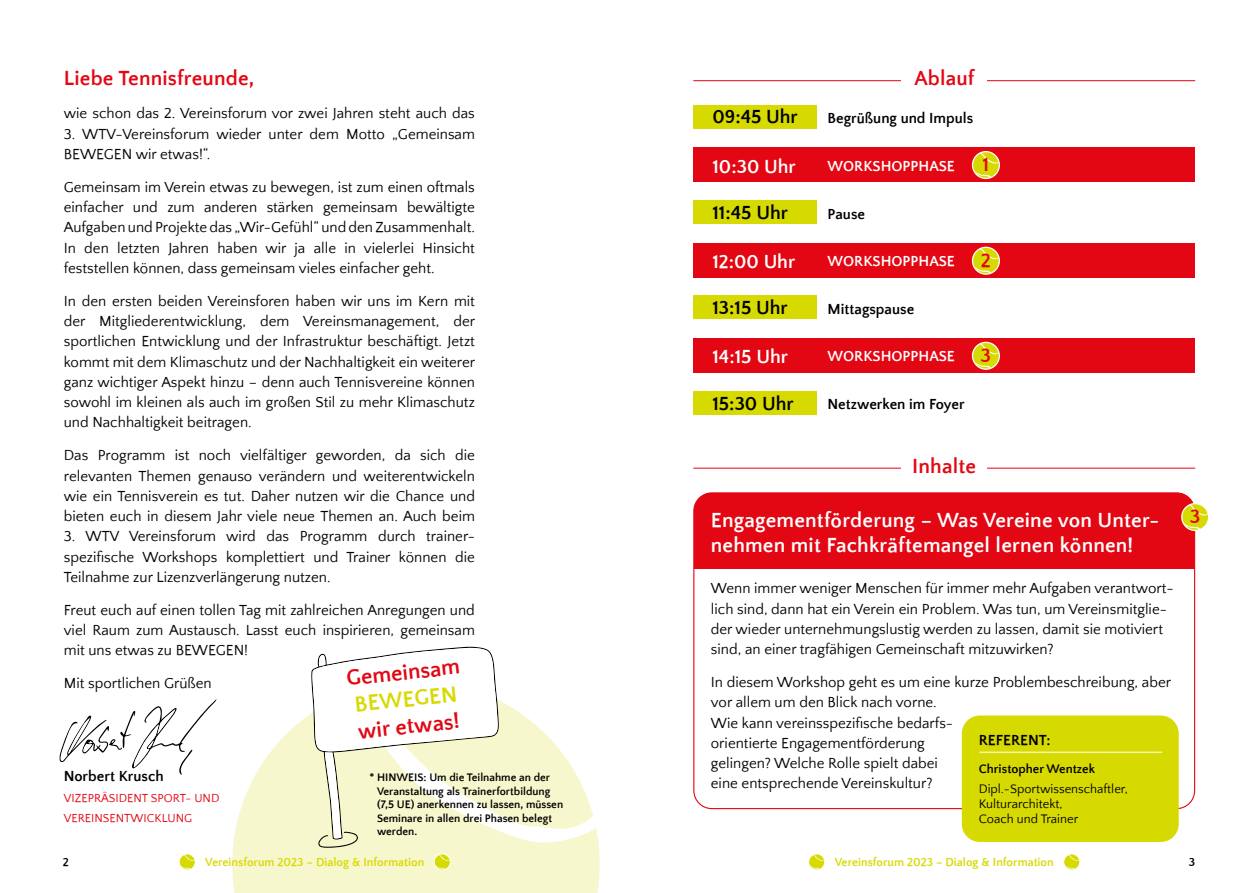
<style>
.page{position:relative;width:1259px;height:893px;background:#fff}
.page>*{position:absolute;margin:0;border:0;box-sizing:border-box;transform-origin:0 0}
.t1{font:700 22.5px "Quattrocento Sans";color:#e30613}
.t2{font:700 22.5px "Quattrocento Sans";color:#d7da00}
.t3{font:700 21px/25.2px "Quattrocento Sans";letter-spacing:.01em;color:#fff}
.t4{font:700 21px "Quattrocento Sans";letter-spacing:.01em;color:#e30613}
.t5{font:700 19.95px "Quattrocento Sans";color:#e30613}
.t6{font:700 19.5px "Quattrocento Sans";color:#000}
.t7{font:700 19.5px "Quattrocento Sans";color:#fff}
.t8{font:15px/20.2px "Quattrocento Sans";color:#000;text-align:justify}
.t9{font:700 15px "Quattrocento Sans";color:#000}
.t10{font:700 15px "Quattrocento Sans";color:#fff}
.t11{font:12.75px/15.3px "Quattrocento Sans";color:#000}
.t12{font:700 12.75px "Quattrocento Sans";color:#000}
.t13{font:700 12px "Quattrocento Sans";color:#d7da00}
.t14{font:12px/20.2px "Quattrocento Sans";color:#e30613}
.t15{font:700 12px "Quattrocento Sans";color:#000}
.t16{font:700 11.25px/13.5px "Quattrocento Sans";color:#000}
</style>
<div class="page">
<div style="left:232px;top:788px;width:368px;height:105px;background:#f7f7cd"></div>
<svg style="left:249px;top:700px;width:351px;height:144px;fill:#f7f7cd"></svg>
<svg style="left:1065px;top:855px;width:13px;height:15px"></svg>
<div style="left:1063px;top:853px;width:17px;height:17px;border:1px solid #fff;border-radius:50%"></div>
<div style="left:808px;top:854px;width:17px;height:16px;background:#fdfdf6;border-radius:50%"></div>
<svg style="left:810px;top:855px;width:13px;height:15px"></svg>
<div style="left:808px;top:853px;width:17px;height:17px;border:1px solid #fff;border-radius:50%"></div>
<svg style="left:179px;top:855px;width:15px;height:15px"></svg>
<div style="left:179px;top:853px;width:17px;height:17px;border:1px solid #fff;border-radius:50%"></div>
<svg style="left:434px;top:854px;width:16px;height:16px"></svg>
<div style="left:434px;top:853px;width:17px;height:17px;border:1px solid #fff;border-radius:50%"></div>
<svg style="left:60px;top:699px;width:157px;height:76px"></svg>
<hr style="left:693px;top:80px;width:502px;height:1px;background:#e30613">
<div style="left:901px;top:68px;width:85px;height:17px;background:#fff"></div>
<div style="left:693px;top:105px;width:123px;height:23px;background:#d7da00"></div>
<div style="left:693px;top:147px;width:502px;height:34px;background:#e30613"></div>
<svg style="left:973px;top:152px;width:25px;height:26px"></svg>
<div style="left:972px;top:151px;width:28px;height:28px;border:1px solid #fff;border-radius:50%"></div>
<div style="left:693px;top:200px;width:123px;height:24px;background:#d7da00"></div>
<div style="left:693px;top:243px;width:502px;height:34px;background:#e30613"></div>
<div style="left:972px;top:247px;width:27px;height:27px;background:#d7da00;border-radius:50%"></div>
<svg style="left:974px;top:248px;width:24px;height:11px"></svg>
<svg style="left:973px;top:265px;width:18px;height:8px"></svg>
<div style="left:972px;top:247px;width:28px;height:28px;border:1px solid #fff;border-radius:50%"></div>
<div style="left:693px;top:296px;width:123px;height:23px;background:#d7da00"></div>
<div style="left:693px;top:338px;width:502px;height:34px;background:#e30613"></div>
<div style="left:972px;top:342px;width:27px;height:27px;background:#d7da00;border-radius:50%"></div>
<svg style="left:974px;top:343px;width:24px;height:11px"></svg>
<svg style="left:973px;top:360px;width:18px;height:9px"></svg>
<div style="left:972px;top:342px;width:28px;height:28px;border:1px solid #fff;border-radius:50%"></div>
<div style="left:693px;top:391px;width:123px;height:24px;background:#d7da00"></div>
<svg style="left:311px;top:647px;width:188px;height:201px"></svg>
<div style="left:694px;top:493px;width:500px;height:76px;background:#e30613"></div>
<div style="left:962px;top:715px;width:216px;height:127px;background:#d7da00;border-radius:18px"></div>
<hr style="left:979px;top:752px;width:183px;height:1px;background:#fff">
<svg style="left:1182px;top:504px;width:25px;height:26px"></svg>
<div style="left:1181px;top:503px;width:28px;height:28px;border:1px solid #fff;border-radius:50%"></div>
<hr style="left:693px;top:468px;width:502px;height:1px;background:#e30613">
<div style="left:901px;top:455px;width:85px;height:18px;background:#fff"></div>
<h2 class="t4" style="left:64px;top:68px;width:192px">Liebe Tennisfreunde,</h2>
<p class="t8" style="left:64px;top:104px;width:412px">wie schon das 2. Vereinsforum vor zwei Jahren steht auch das</p>
<p class="t8" style="left:64px;top:124px;width:413px">3. WTV-Vereinsforum wieder unter dem Motto „Gemeinsam<br>BEWEGEN wir etwas!“.</p>
<p class="t8" style="left:64px;top:177px;width:413px">Gemeinsam im Verein etwas zu bewegen, ist zum einen oftmals einfacher und zum anderen stärken gemeinsam bewältigte Aufgaben und Projekte das „Wir-Gefühl“ und den Zusammenhalt.<br>In den letzten Jahren haben wir ja alle in vielerlei Hinsicht feststellen können, dass gemeinsam vieles einfacher geht.</p>
<p class="t8" style="left:64px;top:291px;width:413px">In den ersten beiden Vereinsforen haben wir uns im Kern mit der Mitgliederentwicklung, dem Vereinsmanagement, der sportlichen Entwicklung und der Infrastruktur beschäftigt. Jetzt kommt mit dem Klimaschutz und der Nachhaltigkeit ein weiterer ganz wichtiger Aspekt hinzu – denn auch Tennisvereine können sowohl im kleinen als auch im großen Stil zu mehr Klimaschutz und Nachhaltigkeit beitragen.</p>
<p class="t8" style="left:64px;top:446px;width:413px">Das Programm ist noch vielfältiger geworden, da sich die relevanten Themen genauso verändern und weiterentwickeln wie ein Tennisverein es tut. Daher nutzen wir die Chance und bieten euch in diesem Jahr viele neue Themen an. Auch beim</p>
<p class="t8" style="left:64px;top:527px;width:413px">3. WTV Vereinsforum wird das Programm durch trainer&shy;spezifische Workshops komplettiert und Trainer können die Teilnahme zur Lizenzverlängerung nutzen.</p>
<p class="t8" style="left:64px;top:600px;width:413px">Freut euch auf einen tollen Tag mit zahlreichen Anregungen und viel Raum zum Austausch. Lasst euch inspirieren, gemeinsam mit uns etwas zu BEWEGEN!</p>
<p class="t8" style="left:64px;top:674px;width:149px">Mit sportlichen Grüßen</p>
<h1 class="t1" style="left:345px;top:666px;width:115px;rotate:-6deg">Gemeinsam</h1>
<h1 class="t2" style="left:354px;top:693px;width:104px;rotate:-6deg">BEWEGEN</h1>
<h1 class="t1" style="left:357px;top:719px;width:103px;rotate:-6deg">wir etwas!</h1>
<p class="t16" style="left:377px;top:771px;width:188px;text-indent:-8px">* HINWEIS: Um die Teilnahme an der<br>Veranstaltung als Trainerfortbildung (7,5 UE) anerkennen zu lassen, müssen<br>Seminare in allen drei Phasen belegt werden.</p>
<p class="t9" style="left:64px;top:768px;width:101px">Norbert Krusch</p>
<p class="t14" style="left:64px;top:788px;width:157px">VIZEPRÄSIDENT SPORT- UND<br>VEREINSENTWICKLUNG</p>
<h2 class="t4" style="left:914px;top:68px;width:62px">Ablauf</h2>
<h3 class="t6" style="left:712px;top:107px;width:87px">09:45 Uhr</h3>
<p class="t9" style="left:827px;top:110px;width:147px">Begrüßung und Impuls</p>
<h3 class="t7" style="left:712px;top:156px;width:85px">10:30 Uhr</h3>
<p class="t10" style="left:827px;top:158px;width:129px">WORKSHOPPHASE</p>
<h3 class="t5" style="left:982px;top:154px;width:8px">1</h3>
<h3 class="t6" style="left:712px;top:202px;width:77px">11:45 Uhr</h3>
<p class="t9" style="left:827px;top:206px;width:39px">Pause</p>
<h3 class="t7" style="left:712px;top:252px;width:84px">12:00 Uhr</h3>
<p class="t10" style="left:827px;top:254px;width:129px">WORKSHOPPHASE</p>
<h3 class="t5" style="left:981px;top:250px;width:12px">2</h3>
<h3 class="t6" style="left:712px;top:297px;width:77px">13:15 Uhr</h3>
<p class="t9" style="left:827px;top:301px;width:88px">Mittagspause</p>
<h3 class="t7" style="left:712px;top:347px;width:77px">14:15 Uhr</h3>
<p class="t10" style="left:827px;top:349px;width:129px">WORKSHOPPHASE</p>
<h3 class="t5" style="left:980px;top:345px;width:12px">3</h3>
<h3 class="t6" style="left:712px;top:393px;width:83px">15:30 Uhr</h3>
<p class="t9" style="left:827px;top:397px;width:139px">Netzwerken im Foyer</p>
<h2 class="t4" style="left:912px;top:455px;width:65px">Inhalte</h2>
<h2 class="t3" style="left:711px;top:508px;width:450px">Engagementförderung – Was Vereine von Unter&shy;nehmen mit Fachkräftemangel lernen können!</h2>
<p class="t8" style="left:711px;top:579px;width:464px;text-align:left">Wenn immer weniger Menschen für immer mehr Aufgaben verantwort&shy;lich sind, dann hat ein Verein ein Problem. Was tun, um Vereinsmitglie&shy;der wieder unternehmungslustig werden zu lassen, damit sie motiviert sind, an einer tragfähigen Gemeinschaft mitzuwirken?</p>
<p class="t8" style="left:711px;top:673px;width:462px;text-align:left">In diesem Workshop geht es um eine kurze Problembeschreibung, aber vor allem um den Blick nach vorne.<br>Wie kann vereinsspezifische bedarfs-<br>orientierte Engagementförderung<br>gelingen? Welche Rolle spielt dabei<br>eine entsprechende Vereinskultur?</p>
<p class="t9" style="left:979px;top:732px;width:73px">REFERENT:</p>
<p class="t12" style="left:979px;top:762px;width:118px">Christopher Wentzek</p>
<p class="t11" style="left:979px;top:781px;width:151px">Dipl.-Sportwissenschaftler,<br>Kulturarchitekt,<br>Coach und Trainer</p>
<h3 class="t5" style="left:1190px;top:506px;width:12px">3</h3>
<p class="t15" style="left:63px;top:856px;width:8px">2</p>
<p class="t13" style="left:205px;top:856px;width:221px">Vereinsforum 2023 – Dialog &amp; Information</p>
<p class="t13" style="left:834px;top:856px;width:221px">Vereinsforum 2023 – Dialog &amp; Information</p>
<p class="t15" style="left:1188px;top:856px;width:8px">3</p>
</div>
